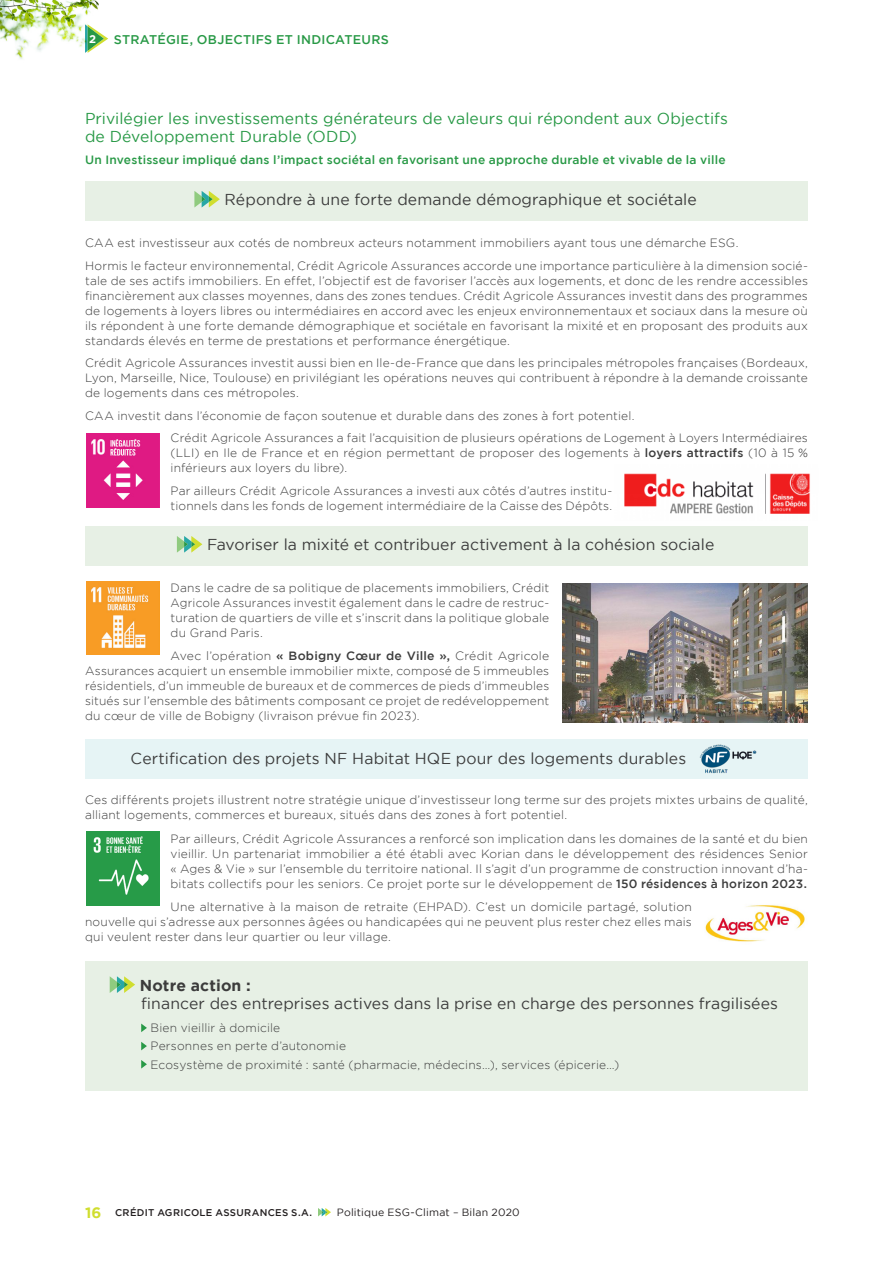
<style>
.page{position:relative;width:893px;height:1263px;background:#fff}
.page>*{position:absolute;margin:0;border:0;box-sizing:border-box;transform-origin:0 0}
.Titre_graphique{font:15.75px/18px "Gotham";letter-spacing:.005em;color:#3c3c3c}
.Sous_titre{font:15.75px/18px "Gotham";letter-spacing:.005em;color:#289946}
.t1{font:700 15px "Gotham";color:#d0de2f}
.t2{font:500 12.6px "Gotham";letter-spacing:.02em;color:#289946}
.Texte_courant{font:300 12px/15px "Gotham";letter-spacing:.015em;color:#3c3c3c;text-align:justify}
.Texte_courant-2{font:500 12px "Gotham";letter-spacing:.02em;color:#289946}
.t3{font:700 11.25px "Gotham";color:#fff}
.t4{font:10.5px "Gotham";letter-spacing:.02em;color:#231f20}
.t5{font:500 9.75px "Gotham";letter-spacing:.03em;color:#231f20}
.s1{font-weight:500}
.s2{font-weight:700}
</style>
<div class="page">
<svg style="left:98px;top:31px;width:10px;height:15px"></svg>
<img style="left:0;top:0;width:98px;height:59px">
<svg style="left:318px;top:1208px;width:13px;height:8px"></svg>
<div style="left:85px;top:181px;width:723px;height:40px;background:#e7f0e5"></div>
<div style="left:85px;top:526px;width:723px;height:40px;background:#e7f0e5"></div>
<div style="left:85px;top:739px;width:723px;height:39px;background:#e6f4f5"></div>
<svg style="left:194px;top:191px;width:26px;height:16px"></svg>
<svg style="left:177px;top:536px;width:25px;height:17px"></svg>
<img style="left:86px;top:433px;width:74px;height:74px">
<img style="left:86px;top:581px;width:74px;height:74px">
<img style="left:624px;top:473px;width:186px;height:41px">
<img style="left:699px;top:744px;width:58px;height:29px">
<img style="left:563px;top:584px;width:245px;height:139px">
<img style="left:86px;top:832px;width:74px;height:74px">
<img style="left:705px;top:905px;width:100px;height:37px">
<div style="left:85px;top:961px;width:723px;height:129px;background:#e7f0e5"></div>
<svg style="left:110px;top:976px;width:25px;height:17px"></svg>
<svg style="left:141px;top:1023px;width:6px;height:9px"></svg>
<svg style="left:141px;top:1042px;width:6px;height:8px"></svg>
<svg style="left:141px;top:1060px;width:6px;height:8px"></svg>
<p class="t3" style="left:89px;top:32px;width:8px">2</p>
<p class="t2" style="left:114px;top:32px;width:277px">STRATÉGIE, OBJECTIFS ET INDICATEURS</p>
<p class="Sous_titre" style="left:85px;top:109px;width:644px">Privilégier les investissements générateurs de valeurs qui répondent aux Objectifs de Développement Durable (ODD)</p>
<p class="Texte_courant-2" style="left:85px;top:152px;width:642px">Un Investisseur impliqué dans l’impact sociétal en favorisant une approche durable et vivable de la ville</p>
<p class="Titre_graphique" style="left:225px;top:190px;width:474px">Répondre à une forte demande démographique et sociétale</p>
<p class="Texte_courant" style="left:85px;top:235px;width:653px">CAA est investisseur aux cotés de nombreux acteurs notamment immobiliers ayant tous une démarche ESG.</p>
<p class="Texte_courant" style="left:85px;top:258px;width:724px">Hormis le facteur environnemental, Crédit Agricole Assurances accorde une importance particulière à la dimension socié&shy;tale de ses actifs immobiliers. En effet, l’objectif est de favoriser l’accès aux logements, et donc de les rendre accessibles financièrement aux classes moyennes, dans des zones tendues. Crédit Agricole Assurances investit dans des programmes de logements à loyers libres ou intermédiaires en accord avec les enjeux environnementaux et sociaux dans la mesure où ils répondent à une forte demande démographique et sociétale en favorisant la mixité et en proposant des produits aux standards élevés en terme de prestations et performance énergétique.</p>
<p class="Texte_courant" style="left:85px;top:355px;width:724px">Crédit Agricole Assurances investit aussi bien en Ile-de-France que dans les principales métropoles françaises (Bordeaux, Lyon, Marseille, Nice, Toulouse) en privilégiant les opérations neuves qui contribuent à répondre à la demande croissante de logements dans ces métropoles.</p>
<p class="Texte_courant" style="left:85px;top:408px;width:549px">CAA investit dans l’économie de façon soutenue et durable dans des zones à fort potentiel.</p>
<p class="Texte_courant" style="left:171px;top:430px;width:639px">Crédit Agricole Assurances a fait l’acquisition de plusieurs opérations de Logement à Loyers Intermédiaires (LLI) en Ile de France et en région permettant de proposer des logements à <span class="s1">loyers attractifs</span> (10 à 15 % inférieurs aux loyers du libre).</p>
<p class="Texte_courant" style="left:171px;top:483px;width:443px">Par ailleurs Crédit Agricole Assurances a investi aux côtés d’autres institu&shy;tionnels dans les fonds de logement intermédiaire de la Caisse des Dépôts.</p>
<p class="Titre_graphique" style="left:207px;top:535px;width:509px">Favoriser la mixité et contribuer activement à la cohésion sociale</p>
<p class="Texte_courant" style="left:171px;top:580px;width:380px">Dans le cadre de sa politique de placements immobiliers, Crédit Agricole Assurances investit également dans le cadre de restruc&shy;turation de quartiers de ville et s’inscrit dans la politique globale du Grand Paris.</p>
<p class="Texte_courant" style="left:85px;top:648px;width:466px;text-indent:86px">Avec l’opération <span class="s1">« Bobigny Cœur de Ville »,</span> Crédit Agricole Assurances acquiert un ensemble immobilier mixte, composé de 5 immeubles résidentiels, d’un immeuble de bureaux et de commerces de pieds d’immeubles situés sur l’ensemble des bâtiments composant ce projet de redéveloppement du cœur de ville de Bobigny (livraison prévue fin 2023).</p>
<p class="Titre_graphique" style="left:131px;top:749px;width:557px">Certification des projets NF Habitat HQE pour des logements durables</p>
<p class="Texte_courant" style="left:85px;top:792px;width:724px">Ces différents projets illustrent notre stratégie unique d’investisseur long terme sur des projets mixtes urbains de qualité, alliant logements, commerces et bureaux, situés dans des zones à fort potentiel.</p>
<p class="Texte_courant" style="left:171px;top:831px;width:639px">Par ailleurs, Crédit Agricole Assurances a renforcé son implication dans les domaines de la santé et du bien vieillir. Un partenariat immobilier a été établi avec Korian dans le développement des résidences Senior « Ages &amp; Vie » sur l’ensemble du territoire national. Il s’agit d’un programme de construction innovant d’ha&shy;bitats collectifs pour les seniors. Ce projet porte sur le développement de <span class="s1">150 résidences à horizon 2023.</span></p>
<p class="Texte_courant" style="left:85px;top:899px;width:608px;text-indent:86px">Une alternative à la maison de retraite (EHPAD). C’est un domicile partagé, solution nouvelle qui s’adresse aux personnes âgées ou handicapées qui ne peuvent plus rester chez elles mais qui veulent rester dans leur quartier ou leur village.</p>
<p class="Titre_graphique" style="left:140px;top:976px;width:640px"><span class="s2">Notre action :<br></span>financer des entreprises actives dans la prise en charge des personnes fragilisées</p>
<p class="Texte_courant" style="left:151px;top:1020px;width:131px">Bien vieillir à domicile</p>
<p class="Texte_courant" style="left:151px;top:1038px;width:197px">Personnes en perte d’autonomie</p>
<p class="Texte_courant" style="left:151px;top:1057px;width:470px">Ecosystème de proximité : santé (pharmacie, médecins…), services (épicerie…)</p>
<p class="t1" style="left:85px;top:1204px;width:18px">16</p>
<p class="t5" style="left:115px;top:1207px;width:198px">CRÉDIT AGRICOLE ASSURANCES S.A.</p>
<p class="t4" style="left:337px;top:1207px;width:184px">Politique ESG-Climat – Bilan 2020</p>
</div>
